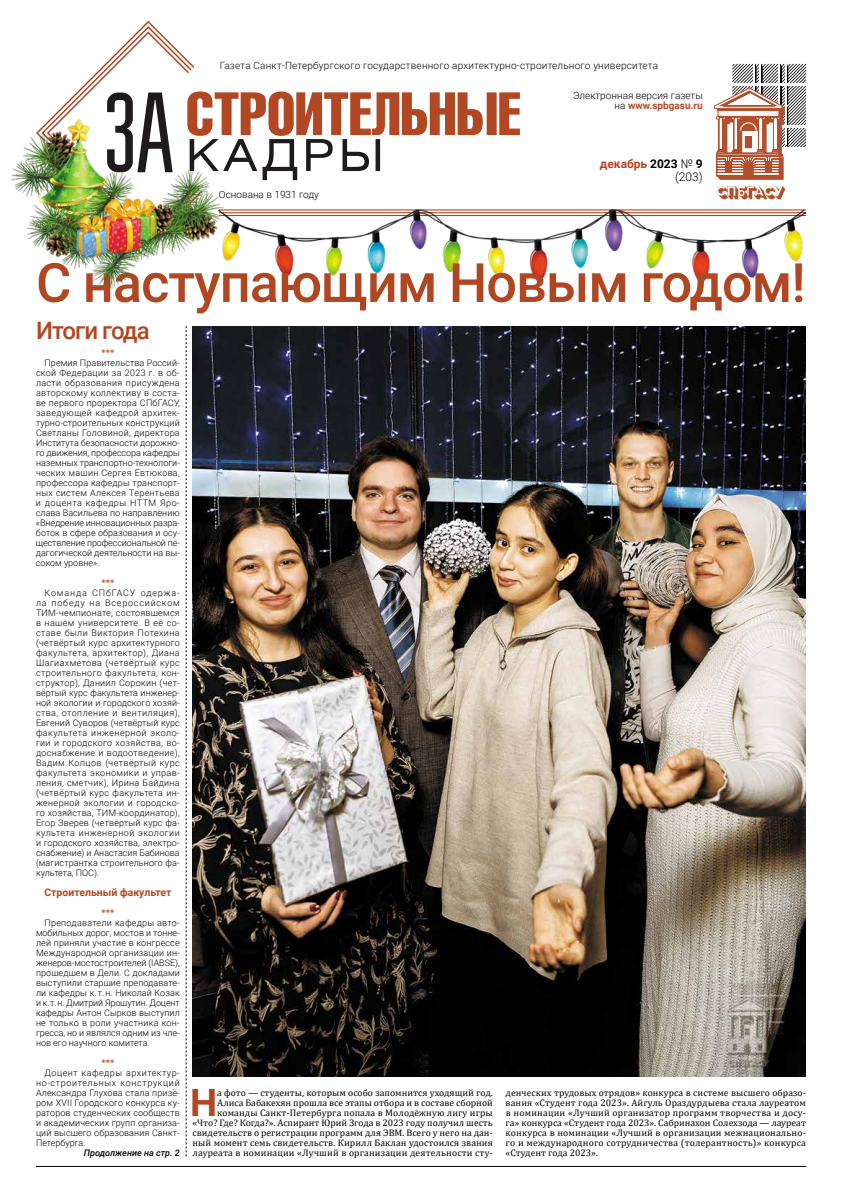
<style>
.page{position:relative;width:842px;height:1191px;background:#fff}
.page>*{position:absolute;margin:0;border:0;box-sizing:border-box;transform-origin:0 0}
.t1{font:500 54.2px "Roboto";letter-spacing:-.02em;color:#b14722}
.t2{font:700 37.6px "Roboto";color:#b14722}
.t3{font:500 24px "Roboto";letter-spacing:-.04em;color:#b14722}
.t4{font:700 12px/13px "Roboto";color:#b14722;text-align:right}
.t5{font:700 10.5px "Roboto";color:#b14722}
.t6{font:300 10px "Roboto";letter-spacing:.02em;color:#000}
.t7{font:300 10px/10px "Roboto";color:#000;text-align:right}
.t8{font:9.5px/10px "Cambria";color:#000;text-align:right}
.t9{font:700 9.5px "Cambria";color:#b14722}
.t10{font:300 9px/10px "Roboto";color:#000;text-align:justify}
.t11{font:italic 500 9px "Roboto";color:#000}
.s1{font-weight:700;color:#b14722}
.s2{color:#000}
.s3{font-weight:300;color:#000}
</style>
<div class="page">
<svg style="left:70px;top:21px;width:450px;height:160px"></svg>
<svg style="left:714px;top:64px;width:92px;height:116px"></svg>
<svg style="left:716px;top:186px;width:69px;height:13px"></svg>
<hr style="left:36px;top:1166px;width:770px;height:1px;background:#000">
<svg style="left:186px;top:326px;width:1px;height:830px"></svg>
<img style="left:193px;top:326px;width:613px;height:750px">
<img style="left:235px;top:209px;width:571px;height:73px">
<img style="left:11px;top:99px;width:224px;height:191px">
<p class="t6" style="left:220px;top:58px;width:440px">Газета Санкт-Петербургского государственного архитектурно-строительного университета</p>
<p class="t7" style="left:573px;top:90px;width:131px">Электронная версия газеты на <span class="s1">www.spbgasu.ru</span></p>
<p class="t7" style="left:219px;top:189px;width:101px">Основана в 1931 году</p>
<h3 class="t4" style="left:600px;top:157px;width:104px">декабрь <span class="s2">2023</span> <span class="s3">№</span> <span class="s2">9 </span><span class="s3">(203)</span></h3>
<h1 class="t1" style="left:36px;top:245px;width:771px">С наступающим Новым годом!</h1>
<h3 class="t3" style="left:36px;top:313px;width:115px">Итоги года</h3>
<p class="t9" style="left:101px;top:346px;width:14px">***</p>
<p class="t10" style="left:36px;top:357px;width:145px;text-indent:9px">Премия Правительства Россий&shy;ской Федерации за 2023 г. в об&shy;ласти образования присуждена авторскому коллективу в соста&shy;ве первого проректора СПбГАСУ, заведующей кафедрой архитек&shy;турно-строительных конструкций Светланы Головиной, директора Института безопасности дорожно&shy;го движения, профессора кафедры наземных транспортно-технологи&shy;ческих машин Сергея Евтюкова, профессора кафедры транспорт&shy;ных систем Алексея Терентьева и доцента кафедры НТТМ Яро&shy;слава Васильева по направлению «Внедрение инновационных разра&shy;боток в сфере образования и осу&shy;ществление профессиональной пе&shy;дагогической деятельности на вы&shy;соком уровне».</p>
<p class="t9" style="left:101px;top:576px;width:14px">***</p>
<p class="t10" style="left:36px;top:587px;width:145px;text-indent:9px">Команда СПбГАСУ одержа&shy;ла победу на Всероссийском ТИМ‑чемпионате, состоявшемся в нашем университете. В её со&shy;ставе были Виктория Потехина (четвёртый курс архитектурного факультета, архитектор), Диана Шагиахметова (четвёртый курс строительного факультета, кон&shy;структор), Даниил Сорокин (чет&shy;вёртый курс факультета инженер&shy;ной экологии и городского хозяй&shy;ства, отопление и вентиляция), Евгений Суворов (четвёртый курс факультета инженерной эколо&shy;гии и городского хозяйства, во&shy;доснабжение и водоотведение), Вадим Копцов (четвёртый курс факультета экономики и управ&shy;ления, сметчик), Ирина Байдина (четвёртый курс факультета ин&shy;женерной экологии и городско&shy;го хозяйства, ТИМ‑координатор), Егор Зверев (четвёртый курс фа&shy;культета инженерной экологии и городского хозяйства, электро&shy;снабжение) и Анастасия Бабинова (магистрантка строительного фа&shy;культета, ПОС).</p>
<p class="t5" style="left:44px;top:885px;width:129px">Строительный факультет</p>
<p class="t9" style="left:101px;top:906px;width:14px">***</p>
<p class="t10" style="left:36px;top:917px;width:145px;text-indent:9px">Преподаватели кафедры авто&shy;мобильных дорог, мостов и тонне&shy;лей приняли участие в конгрессе Международной организации ин&shy;женеров-мостостроителей (IABSE), прошедшем в Дели. С докладами выступили старшие преподавате&shy;ли кафедры к. т. н. Николай Козак и к. т. н. Дмитрий Ярошутин. Доцент кафедры Антон Сырков выступил не только в роли участника кон&shy;гресса, но и являлся одним из чле&shy;нов его научного комитета.</p>
<p class="t9" style="left:101px;top:1056px;width:14px">***</p>
<p class="t10" style="left:36px;top:1067px;width:145px;text-indent:9px">Доцент кафедры архитектур&shy;но-строительных конструкций Александра Глухова стала призё&shy;ром XVII Городского конкурса ку&shy;раторов студенческих сообществ и академических групп организа&shy;ций высшего образования Санкт-Петербурга.</p>
<h2 class="t2" style="left:190px;top:1076px;width:29px">Н</h2>
<p class="t8" style="left:193px;top:1088px;width:302px">а фото — студенты, которым особо запомнится уходящий год.<br>Алиса Бабакехян прошла все этапы отбора и в составе сборной команды Санкт-Петербурга попала в Молодёжную лигу игры «Что? Где? Когда?». Аспирант Юрий Згода в 2023 году получил шесть свидетельств о регистрации программ для ЭВМ. Всего у него на дан&shy;ный момент семь свидетельств. Кирилл Баклан удостоился звания лауреата в номинации «Лучший в организации деятельности сту-</p>
<p class="t8" style="left:506px;top:1088px;width:302px;text-align:justify">денческих трудовых отрядов» конкурса в системе высшего образо&shy;вания «Студент года 2023». Айгуль Ораздурдыева стала лауреатом в номинации «Лучший организатор программ творчества и досу&shy;га» конкурса «Студент года 2023». Сабринахон Солехзода — лауреат конкурса в номинации «Лучший в организации межнационально&shy;го и международного сотрудничества (толерантность)» конкурса</p>
<p class="t11" style="left:84px;top:1146px;width:97px">Продолжение на стр. 2</p>
<p class="t8" style="left:506px;top:1148px;width:94px">«Студент года 2023».</p>
</div>
